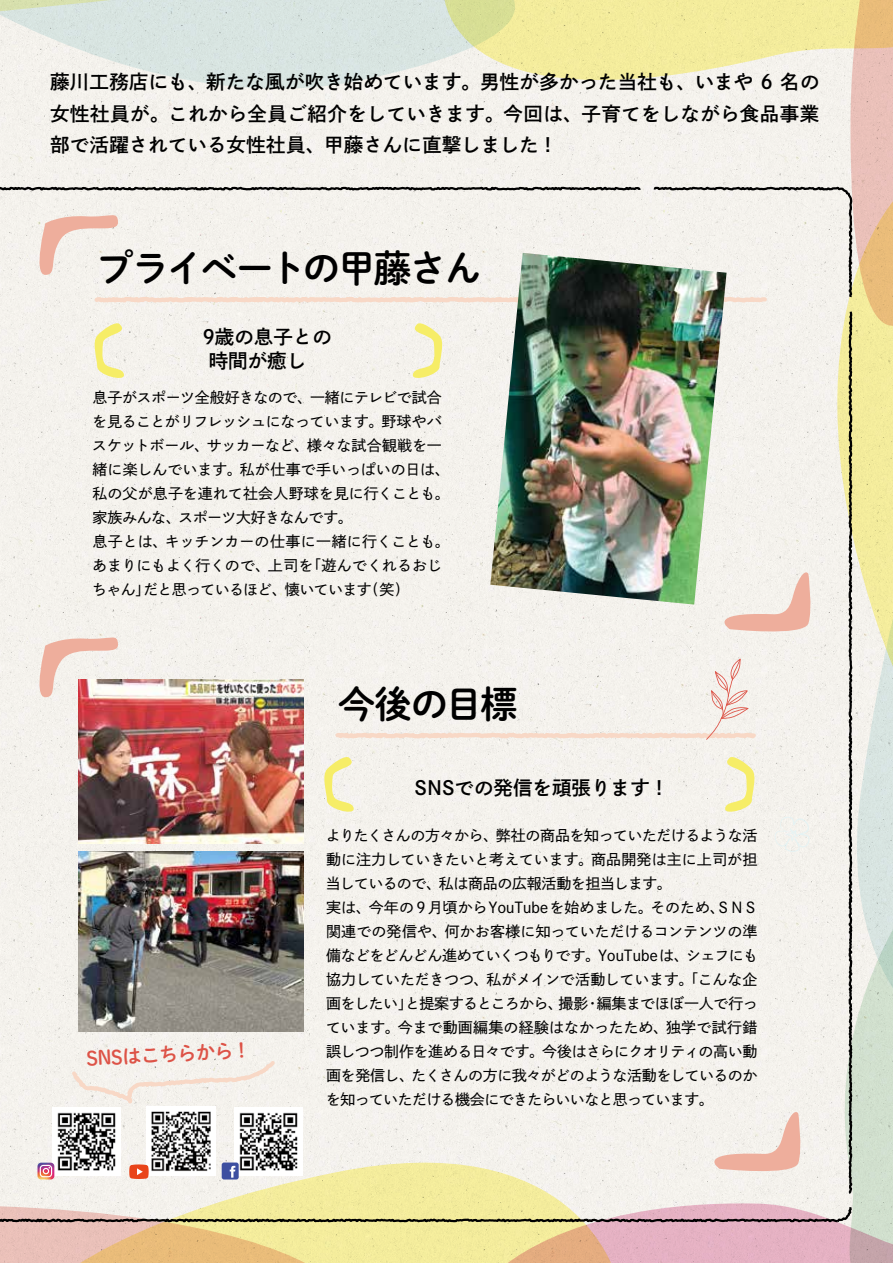
<style>
.page{position:relative;width:893px;height:1263px;background:#fff}
.page>*{position:absolute;margin:0;border:0;box-sizing:border-box;transform-origin:0 0}
.t1{font:37.5px "DNP Shuei M Go Std B";letter-spacing:-.06em;color:#000}
.t2{font:19.5px/31.5px "DNP Shuei Go Gin Std B";color:#000;text-align:justify}
.t3{font:19.5px "DNP Shuei M Go Std B";color:#dd5347}
.t4{font:15px/24px "DNP Shuei Go Gin Std M";letter-spacing:-.02em;color:#000}
.t5{font:15px "DNP Shuei Go Gin Std M";color:#000}
.t6{font:15px "DNP Shuei Go Gin Std M";letter-spacing:-.04em;color:#000}
.t7{font:15px/24px "DNP Shuei Go Gin Std M";letter-spacing:-.045em;color:#000}
.t8{font:15px "DNP Shuei Go Gin Std M";letter-spacing:.005em;color:#000}
.t9{font:15px "DNP Shuei Go Gin Std M";letter-spacing:-.05em;color:#000}
</style>
<div class="page">
<img style="left:0;top:0;width:893px;height:1263px">
<h2 class="t2" style="left:50px;top:66px;width:771px">藤川工務店にも、新たな風が吹き始めています。男性が多かった当社も、いまや 6 名の女性社員が。これから全員ご紹介をしていきます。今回は、子育てをしながら食品事業部で活躍されている女性社員、甲藤さんに直撃しました!</h2>
<h1 class="t1" style="left:96px;top:240px;width:387px">プライベートの甲藤さん</h1>
<h2 class="t2" style="left:209px;top:325px;width:125px;line-height:24px;text-indent:-6px">9歳の息子との時間が癒し</h2>
<p class="t4" style="left:92px;top:386px;width:351px;text-align:right">息子がスポーツ全般好きなので、一緒にテレビで試合を見ることがリフレッシュになっています。野球やバサッカーなど、様々な試合観戦を一</p>
<p class="t4" style="left:92px;top:434px;width:118px">スケットボール、</p>
<p class="t5" style="left:93px;top:459px;width:359px">緒に楽しんでいます。私が仕事で手いっぱいの日は、</p>
<p class="t5" style="left:93px;top:483px;width:359px">私の父が息子を連れて社会人野球を見に行くことも。</p>
<p class="t4" style="left:178px;top:506px;width:176px">スポーツ大好きなんです。</p>
<p class="t4" style="left:165px;top:506px;width:286px;text-indent:-72px">家族みんな、<br>キッチンカーの仕事に一緒に行くことも。</p>
<p class="t4" style="left:92px;top:530px;width:76px">息子とは、</p>
<p class="t8" style="left:307px;top:555px;width:137px">「遊んでくれるおじ</p>
<p class="t4" style="left:144px;top:554px;width:259px;text-indent:-51px">あまりにもよく行くので、上司を<br>だと思っているほど、懐いています笑( (</p>
<p class="t4" style="left:92px;top:578px;width:60px">ちゃん」</p>
<h2 class="t3" style="left:86px;top:1044px;width:167px;rotate:-3deg">SNSはこちらから!</h2>
<h1 class="t1" style="left:338px;top:676px;width:182px">今後の目標</h1>
<h2 class="t2" style="left:414px;top:772px;width:256px">SNSでの発信を頑張ります!</h2>
<p class="t4" style="left:496px;top:823px;width:263px">弊社の商品を知っていただけるような活</p>
<p class="t7" style="left:326px;top:823px;width:174px">よりたくさんの方々から、</p>
<p class="t5" style="left:326px;top:849px;width:433px">動に注力していきたいと考えています。商品開発は主に上司が担</p>
<p class="t4" style="left:326px;top:871px;width:347px">当しているので、私は商品の広報活動を担当します。</p>
<p class="t4" style="left:650px;top:895px;width:109px">そのためＳＮＳ</p>
<p class="t4" style="left:710px;top:895px;width:16px">、</p>
<p class="t4" style="left:326px;top:895px;width:328px">実は、今年の９月頃からYouTubeを始めました。</p>
<p class="t5" style="left:326px;top:921px;width:433px">関連での発信や、何かお客様に知っていただけるコンテンツの準</p>
<p class="t4" style="left:686px;top:943px;width:73px">シェフにも</p>
<p class="t4" style="left:326px;top:943px;width:364px">備などをどんどん進めていくつもりです。YouTubeは、</p>
<p class="t4" style="left:326px;top:967px;width:433px">協力していただきつつ、私がメインで活動しています。「こんな企</p>
<p class="t4" style="left:597px;top:991px;width:163px">編集までほぼ一人で行っ</p>
<p class="t9" style="left:405px;top:993px;width:159px">と提案するところから、</p>
<p class="t4" style="left:559px;top:991px;width:31px">撮影</p>
<p class="t4" style="left:326px;top:991px;width:88px">画をしたい」</p>
<p class="t8" style="left:326px;top:1017px;width:433px">ています。今まで動画編集の経験はなかったため、独学で試行錯</p>
<p class="t6" style="left:326px;top:1041px;width:433px">誤しつつ制作を進める日々です。今後はさらにクオリティの高い動</p>
<p class="t6" style="left:412px;top:1065px;width:347px">たくさんの方に我々がどのような活動をしているのか</p>
<p class="t4" style="left:585px;top:991px;width:16px">・</p>
<p class="t7" style="left:326px;top:1063px;width:390px">画を発信し、<br>を知っていただける機会にできたらいいなと思っています。</p>
</div>
